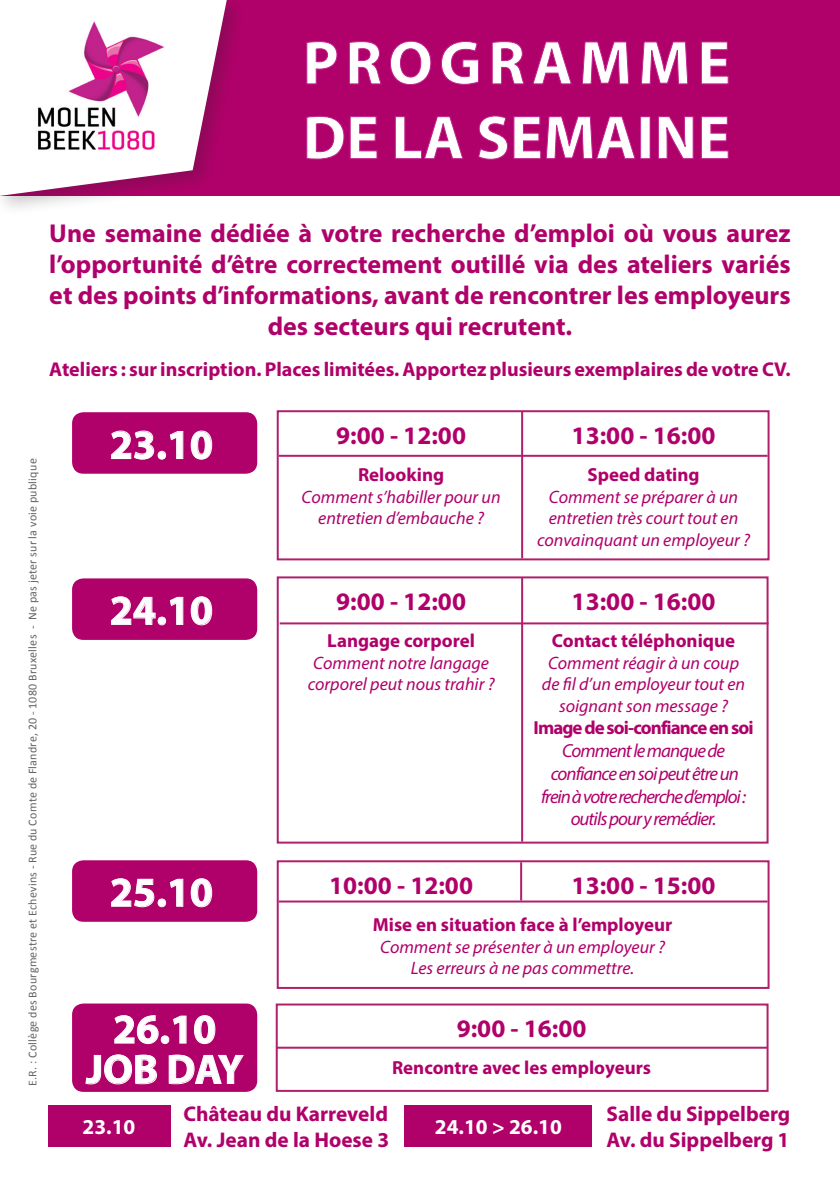
<style>
.page{position:relative;width:840px;height:1191px;background:#fff}
.page>*{position:absolute;margin:0;border:0;box-sizing:border-box;transform-origin:0 0}
.t1{font:700 62.2px "Myriad Pro";color:#fff}
.t2{font:700 62.2px "Myriad Pro";letter-spacing:.1em;color:#fff}
.t3{font:700 41.6px "Myriad Pro";color:#fff}
.t4{font:700 26px/31px "Myriad Pro";color:#b0016a;text-align:center}
.t5{font:700 25.2px "Myriad Pro";color:#b0016a}
.t6{font:700 21.2px "Myriad Pro";color:#b0016a}
.t7{font:700 21.2px "Myriad Pro";color:#fff}
.t8{font:700 20px "Myriad Pro";color:#b0016a}
.t9{font:700 19px "Myriad Pro";color:#b0016a}
.t10{font:italic 19px/22.6px "Myriad Pro";letter-spacing:-.05em;color:#b0016a;text-align:center}
.t11{font:700 19px "Myriad Pro";letter-spacing:-.05em;color:#b0016a}
.t12{font:italic 18px/21.6px "Myriad Pro";color:#b0016a;text-align:center}
.t13{font:12px "Calibri";letter-spacing:.02em;color:#636366}
</style>
<div class="page">
<div style="left:0;top:0;width:839px;height:196px;background:#b0016a"></div>
<svg style="left:306px;top:41px;width:32px;height:44px"></svg>
<svg style="left:349px;top:41px;width:33px;height:44px"></svg>
<svg style="left:390px;top:41px;width:41px;height:44px"></svg>
<svg style="left:441px;top:41px;width:38px;height:44px"></svg>
<svg style="left:492px;top:41px;width:32px;height:44px"></svg>
<svg style="left:532px;top:41px;width:40px;height:44px"></svg>
<svg style="left:582px;top:41px;width:47px;height:44px"></svg>
<svg style="left:641px;top:41px;width:47px;height:44px"></svg>
<svg style="left:701px;top:41px;width:27px;height:44px"></svg>
<svg style="left:306px;top:116px;width:72px;height:44px"></svg>
<svg style="left:395px;top:116px;width:68px;height:43px"></svg>
<svg style="left:478px;top:115px;width:157px;height:45px"></svg>
<div style="left:640px;top:117px;width:9px;height:42px;border:1px solid #c2228c"></div>
<svg style="left:658px;top:116px;width:35px;height:43px"></svg>
<svg style="left:701px;top:116px;width:27px;height:43px"></svg>
<div style="left:0;top:0;width:248px;height:217px;background:#231f20;opacity:.25"></div>
<svg style="left:0;top:0;width:227px;height:196px;background:#e7c0d7"></svg>
<img style="left:27px;top:21px;width:148px;height:130px">
<div style="left:404px;top:1105px;width:188px;height:41px;background:#b0016a"></div>
<div style="left:48px;top:1105px;width:122px;height:41px;background:#b0016a"></div>
<div style="left:72px;top:412px;width:185px;height:62px;background:#b0016a;border-radius:11px"></div>
<svg style="left:111px;top:430px;width:43px;height:30px"></svg>
<div style="left:158px;top:451px;width:7px;height:8px;border:1px solid #fff;border-radius:50%"></div>
<svg style="left:169px;top:431px;width:15px;height:28px"></svg>
<svg style="left:190px;top:430px;width:22px;height:30px"></svg>
<div style="left:276px;top:410px;width:493px;height:150px;border:2px solid #b01f6c"></div>
<hr style="left:521px;top:411px;width:2px;height:147px;background:#b01f6c">
<hr style="left:278px;top:455px;width:489px;height:2px;background:#b01f6c">
<div style="left:72px;top:578px;width:185px;height:62px;background:#b0016a;border-radius:11px"></div>
<svg style="left:111px;top:596px;width:45px;height:29px"></svg>
<div style="left:158px;top:617px;width:7px;height:8px;border:1px solid #fff;border-radius:50%"></div>
<svg style="left:169px;top:596px;width:15px;height:29px"></svg>
<svg style="left:190px;top:596px;width:22px;height:30px"></svg>
<div style="left:276px;top:576px;width:492px;height:267px;border:2px solid #b01f6c"></div>
<hr style="left:521px;top:577px;width:2px;height:264px;background:#b01f6c">
<hr style="left:279px;top:622px;width:489px;height:2px;background:#b01f6c">
<div style="left:72px;top:860px;width:185px;height:61px;background:#b0016a;border-radius:11px"></div>
<svg style="left:111px;top:878px;width:44px;height:29px"></svg>
<div style="left:158px;top:899px;width:7px;height:7px;border:1px solid #fff;border-radius:50%"></div>
<svg style="left:169px;top:878px;width:15px;height:29px"></svg>
<svg style="left:190px;top:878px;width:22px;height:29px"></svg>
<div style="left:276px;top:860px;width:493px;height:129px;border:2px solid #b01f6c"></div>
<hr style="left:520px;top:862px;width:2px;height:38px;background:#b01f6c">
<hr style="left:278px;top:900px;width:489px;height:2px;background:#b01f6c">
<div style="left:72px;top:1003px;width:185px;height:88px;background:#b0016a;border-radius:11px"></div>
<svg style="left:114px;top:1015px;width:45px;height:29px"></svg>
<div style="left:161px;top:1035px;width:8px;height:8px;border:1px solid #fff;border-radius:50%"></div>
<svg style="left:173px;top:1015px;width:14px;height:29px"></svg>
<svg style="left:194px;top:1015px;width:22px;height:29px"></svg>
<div style="left:275px;top:1003px;width:493px;height:88px;border:2px solid #b01f6c"></div>
<hr style="left:276px;top:1046px;width:490px;height:2px;background:#b01f6c">
<svg style="left:85px;top:1054px;width:72px;height:31px"></svg>
<svg style="left:168px;top:1054px;width:76px;height:30px"></svg>
<p class="t2" style="left:302px;top:22px;width:429px">PROGRAMME</p>
<p class="t1" style="left:302px;top:97px;width:429px">DE LA SEMAINE</p>
<p class="t4" style="left:49px;top:216px;width:742px">Une semaine dédiée à votre recherche d’emploi où vous aurez l’opportunité d’être correctement outillé via des ateliers variés et des points d’informations, avant de rencontrer les employeurs des secteurs qui recrutent.</p>
<p class="t8" style="left:49px;top:356px;width:742px">Ateliers : sur inscription. Places limitées. Apportez plusieurs exemplaires de votre CV.</p>
<p class="t13" style="left:25px;top:1086px;width:629px;rotate:-90deg">E.R. : Collège des Bourgmestre et Echevins - Rue du Comte de Flandre, 20 - 1080 Bruxelles - Ne pas jeter sur la voie publique</p>
<p class="t3" style="left:110px;top:417px;width:105px">23.10</p>
<p class="t5" style="left:336px;top:419px;width:131px">9:00 - 12:00</p>
<p class="t5" style="left:571px;top:419px;width:145px">13:00 - 16:00</p>
<p class="t9" style="left:358px;top:462px;width:88px">Relooking</p>
<p class="t12" style="left:301px;top:485px;width:200px">Comment s’habiller pour un entretien d’embauche ?</p>
<p class="t9" style="left:587px;top:462px;width:114px">Speed dating</p>
<p class="t12" style="left:537px;top:485px;width:214px">Comment se préparer à un entretien très court tout en convainquant un employeur ?</p>
<p class="t3" style="left:110px;top:583px;width:105px">24.10</p>
<p class="t5" style="left:336px;top:585px;width:131px">9:00 - 12:00</p>
<p class="t5" style="left:571px;top:585px;width:145px">13:00 - 16:00</p>
<p class="t9" style="left:327px;top:628px;width:149px">Langage corporel</p>
<p class="t12" style="left:307px;top:651px;width:188px">Comment notre langage corporel peut nous trahir ?</p>
<p class="t9" style="left:551px;top:628px;width:185px">Contact téléphonique</p>
<p class="t12" style="left:541px;top:651px;width:204px">Comment réagir à un coup de fil d’un employeur tout en soignant son message ?</p>
<p class="t11" style="left:533px;top:715px;width:221px">Image de soi-confiance en soi</p>
<p class="t10" style="left:561px;top:739px;width:164px">Comment le manque de</p>
<p class="t10" style="left:540px;top:762px;width:206px">confiance en soi peut être un frein à votre recherche d’emploi : outils pour y remédier.</p>
<p class="t3" style="left:110px;top:865px;width:105px">25.10</p>
<p class="t5" style="left:329px;top:869px;width:145px">10:00 - 12:00</p>
<p class="t5" style="left:571px;top:869px;width:145px">13:00 - 15:00</p>
<p class="t9" style="left:372px;top:912px;width:301px">Mise en situation face à l’employeur</p>
<p class="t12" style="left:380px;top:935px;width:286px">Comment se présenter à un employeur ?</p>
<p class="t12" style="left:411px;top:957px;width:224px">Les erreurs à ne pas commettre.</p>
<p class="t3" style="left:113px;top:1002px;width:105px">26.10</p>
<p class="t5" style="left:456px;top:1012px;width:131px">9:00 - 16:00</p>
<p class="t9" style="left:392px;top:1055px;width:260px">Rencontre avec les employeurs</p>
<p class="t3" style="left:86px;top:1042px;width:159px">JOB DAY</p>
<p class="t6" style="left:183px;top:1100px;width:206px">Château du Karreveld</p>
<p class="t6" style="left:183px;top:1125px;width:207px">Av. Jean de la Hoese 3</p>
<p class="t7" style="left:83px;top:1112px;width:54px">23.10</p>
<p class="t7" style="left:434px;top:1112px;width:128px">24.10 &gt; 26.10</p>
<p class="t6" style="left:606px;top:1100px;width:185px">Salle du Sippelberg</p>
<p class="t6" style="left:606px;top:1125px;width:184px">Av. du Sippelberg 1</p>
</div>
